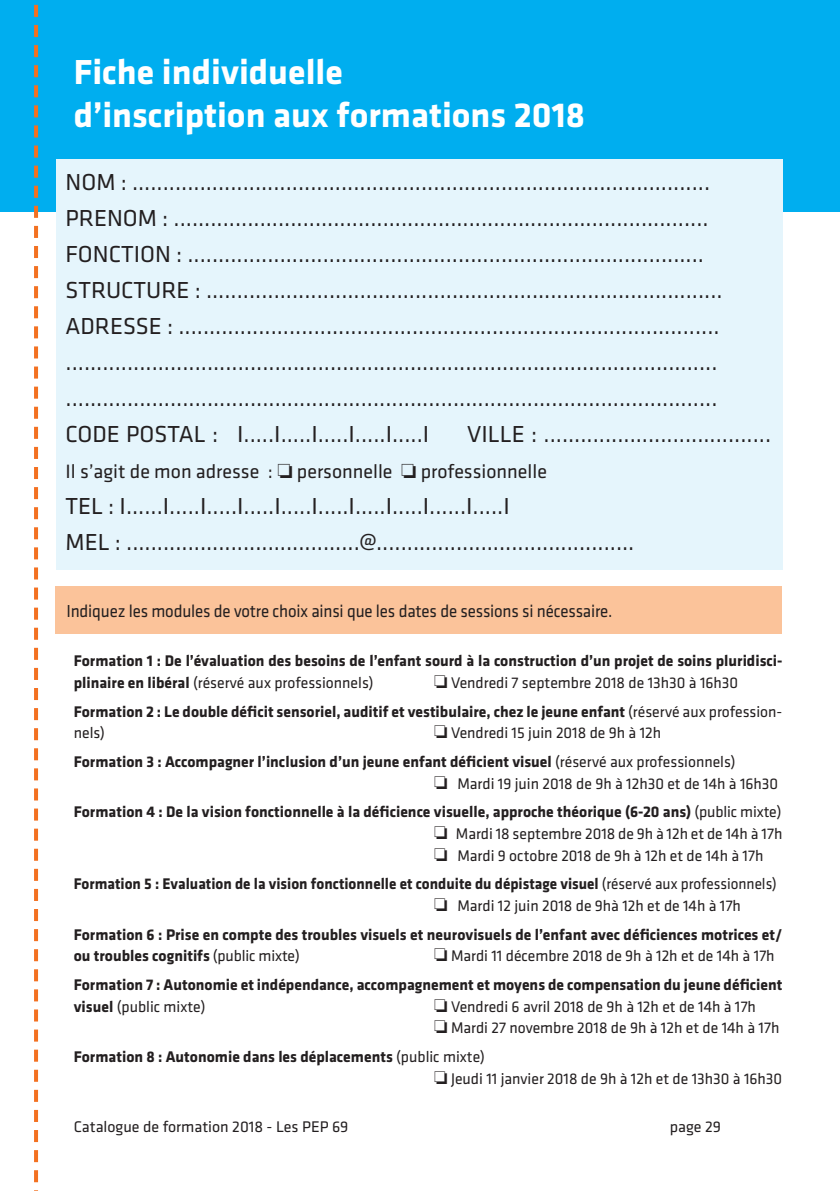
<style>
.page{position:relative;width:840px;height:1191px;background:#fff}
.page>*{position:absolute;margin:0;border:0;box-sizing:border-box;transform-origin:0 0}
.t1{font:700 36px/43.2px "Klavika";color:#fff}
.t2{font:24px/36px "Klavika";color:#231f20}
.t3{font:20px "Klavika";color:#231f20}
.t4{font:18px "Klavika";letter-spacing:-.01em;color:#231f20;scale:.94 1}
.t5{font:700 16px/28.8px "Klavika";color:#231f20}
.t6{font:16px/28.8px "Klavika";color:#231f20}
.t7{font:700 16px/28.8px "Klavika";color:#231f20;scale:.95 1}
.s1{font-weight:400}
.s2{font-weight:700}
</style>
<div class="page">
<div style="left:0;top:0;width:839px;height:211px;background:#00aeef"></div>
<svg style="left:34px;top:4px;width:4px;height:1187px"></svg>
<div style="left:55px;top:586px;width:726px;height:48px;background:#fbc39a"></div>
<div style="left:56px;top:160px;width:726px;height:410px;background:#e5f5fc"></div>
<h1 class="t1" style="left:74px;top:51px;width:512px">Fiche individuelle<br>d’inscription aux formations 2018</h1>
<p class="t2" style="left:65px;top:164px;width:658px">NOM : ..............................................................................................<br>PRENOM : .......................................................................................<br>FONCTION : ....................................................................................<br>STRUCTURE : ....................................................................................<br>ADRESSE : ........................................................................................ .......................................................................................................... ..........................................................................................................<br>CODE POSTAL : I.....I.....I.....I.....I.....I</p>
<p class="t2" style="left:467px;top:416px;width:305px">VILLE : .....................................</p>
<p class="t3" style="left:65px;top:460px;width:482px">Il s’agit de mon adresse : □ personnelle □ professionnelle</p>
<p class="t2" style="left:65px;top:488px;width:570px">TEL : I......I.....I.....I.....I.....I.....I.....I.....I......I.....I<br>MEL : ......................................@..........................................</p>
<p class="t4" style="left:66px;top:601px;width:582px">Indiquez les modules de votre choix ainsi que les dates de sessions si nécessaire.</p>
<p class="t5" style="left:74px;top:650px;width:709px;line-height:21.6px">Formation 1 : De l’évaluation des besoins de l’enfant sourd à la construction d’un projet de soins pluridisci&shy;plinaire en libéral <span class="s1">(réservé aux professionnels)</span></p>
<p class="t5" style="left:74px;top:668px;width:709px;text-indent:360px">□ <span class="s1">Vendredi 7 septembre 2018 de 13h30 à 16h30<br></span>Formation 2 : Le double déficit sensoriel, auditif et vestibulaire, chez le jeune enfant <span class="s1">(réservé aux profession-</span></p>
<p class="t6" style="left:74px;top:718px;width:33px">nels)</p>
<p class="t5" style="left:74px;top:718px;width:663px;text-indent:360px">□ <span class="s1">Vendredi 15 juin 2018 de 9h à 12h<br></span>Formation 3 : Accompagner l’inclusion d’un jeune enfant déficient visuel <span class="s1">(réservé aux professionnels)</span></p>
<p class="t5" style="left:74px;top:769px;width:708px;text-align:right">□ <span class="s1">Mardi 19 juin 2018 de 9h à 12h30 et de 14h à 16h30<br></span>Formation 4 : De la vision fonctionnelle à la déficience visuelle, approche théorique (6-20 ans) <span class="s1">(public mixte)</span></p>
<p class="t6" style="left:434px;top:819px;width:349px">□ Mardi 18 septembre 2018 de 9h à 12h et de 14h à 17h</p>
<p class="t7" style="left:74px;top:841px;width:741px;text-indent:360px">□ <span class="s1">Mardi 9 octobre 2018 de 9h à 12h et de 14h à 17h<br></span>Formation 5 : Evaluation de la vision fonctionnelle et conduite du dépistage visuel <span class="s1">(réservé aux professionnels)</span></p>
<p class="t5" style="left:74px;top:891px;width:709px;text-indent:360px">□ <span class="s1">Mardi 12 juin 2018 de 9hà 12h et de 14h à 17h<br></span>Formation 6 : Prise en compte des troubles visuels et neurovisuels de l’enfant avec déficiences motrices et/</p>
<p class="t5" style="left:74px;top:942px;width:227px">ou troubles cognitifs <span class="s1">(public mixte)</span></p>
<p class="t5" style="left:74px;top:942px;width:709px;text-indent:360px">□ <span class="s1">Mardi 11 décembre 2018 de 9h à 12h et de 14h à 17h<br></span>Formation 7 : Autonomie et indépendance, accompagnement et moyens de compensation du jeune déficient</p>
<p class="t6" style="left:74px;top:992px;width:133px"><span class="s2">visuel</span> (public mixte)</p>
<p class="t6" style="left:434px;top:992px;width:323px">□ Vendredi 6 avril 2018 de 9h à 12h et de 14h à 17h</p>
<p class="t6" style="left:74px;top:1014px;width:706px;text-indent:360px">□ Mardi 27 novembre 2018 de 9h à 12h et de 14h à 17h<br><span class="s2">Formation 8 : Autonomie dans les déplacements</span> (public mixte)</p>
<p class="t6" style="left:434px;top:1064px;width:349px">□ Jeudi 11 janvier 2018 de 9h à 12h et de 13h30 à 16h30</p>
<p class="t6" style="left:74px;top:1112px;width:276px">Catalogue de formation 2018 - Les PEP 69</p>
<p class="t6" style="left:669px;top:1112px;width:53px">page 29</p>
</div>
